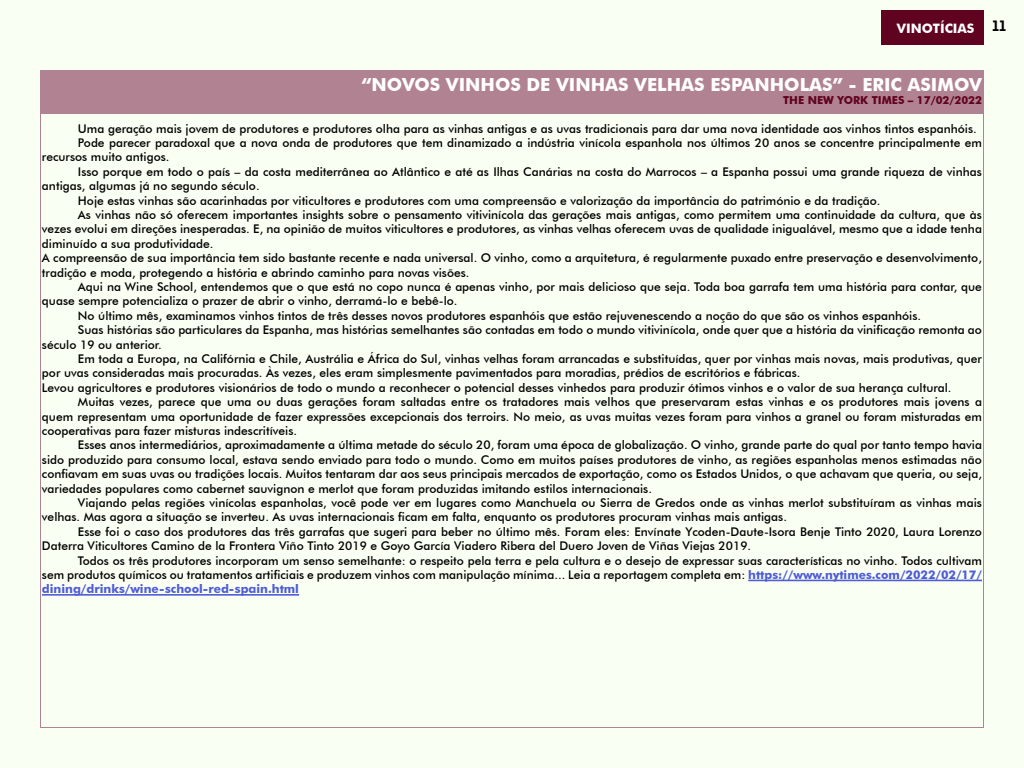
<style>
.page{position:relative;width:1024px;height:768px;background:#f9fff3}
.page>*{position:absolute;margin:0;border:0;box-sizing:border-box;transform-origin:0 0}
.t1{font:700 18px "Futura BT";color:#fff}
.t2{font:700 13px "Futura BT";color:#fff}
.t3{font:500 12px "Futura BT";color:#000}
.t4{font:700 12px "Futura BT";color:#4f5cd6}
.t5{font:700 11px "Futura BT";color:#600320}
.s1{font-weight:700;color:#4f5cd6}
</style>
<div class="page">
<div style="left:882px;top:10px;width:102px;height:34px;background:#600320"></div>
<div style="left:40px;top:70px;width:944px;height:44px;background:#b18392"></div>
<hr style="left:748px;top:580px;width:234px;height:1px;background:#4f5cd6">
<hr style="left:42px;top:594px;width:257px;height:2px;background:#4f5cd6">
<p class="t2" style="left:897px;top:21px;width:111px">VINOTÍCIAS <sup>11</sup></p>
<h1 class="t1" style="left:361px;top:73px;width:622px">“NOVOS VINHOS DE VINHAS VELHAS ESPANHOLAS” - ERIC ASIMOV</h1>
<p class="t5" style="left:783px;top:93px;width:200px">THE NEW YORK TIMES – 17/02/2022</p>
<p class="t3" style="left:78px;top:121px;width:900px">Uma geração mais jovem de produtores e produtores olha para as vinhas antigas e as uvas tradicionais para dar uma nova identidade aos vinhos tintos espanhóis.</p>
<p class="t3" style="left:78px;top:136px;width:906px">Pode parecer paradoxal que a nova onda de produtores que tem dinamizado a indústria vinícola espanhola nos últimos 20 anos se concentre principalmente em</p>
<p class="t3" style="left:42px;top:150px;width:129px">recursos muito antigos.</p>
<p class="t3" style="left:78px;top:164px;width:906px">Isso porque em todo o país – da costa mediterrânea ao Atlântico e até as Ilhas Canárias na costa do Marrocos – a Espanha possui uma grande riqueza de vinhas</p>
<p class="t3" style="left:42px;top:179px;width:219px">antigas, algumas já no segundo século.</p>
<p class="t3" style="left:78px;top:193px;width:804px">Hoje estas vinhas são acarinhadas por viticultores e produtores com uma compreensão e valorização da importância do património e da tradição.</p>
<p class="t3" style="left:78px;top:208px;width:906px">As vinhas não só oferecem importantes insights sobre o pensamento vitivinícola das gerações mais antigas, como permitem uma continuidade da cultura, que às</p>
<p class="t3" style="left:42px;top:222px;width:941px">vezes evolui em direções inesperadas. E, na opinião de muitos viticultores e produtores, as vinhas velhas oferecem uvas de qualidade inigualável, mesmo que a idade tenha</p>
<p class="t3" style="left:42px;top:236px;width:173px">diminuído a sua produtividade.</p>
<p class="t3" style="left:42px;top:251px;width:941px">A compreensão de sua importância tem sido bastante recente e nada universal. O vinho, como a arquitetura, é regularmente puxado entre preservação e desenvolvimento,</p>
<p class="t3" style="left:42px;top:265px;width:429px">tradição e moda, protegendo a história e abrindo caminho para novas visões.</p>
<p class="t3" style="left:78px;top:280px;width:905px">Aqui na Wine School, entendemos que o que está no copo nunca é apenas vinho, por mais delicioso que seja. Toda boa garrafa tem uma história para contar, que</p>
<p class="t3" style="left:42px;top:294px;width:417px">quase sempre potencializa o prazer de abrir o vinho, derramá-lo e bebê-lo.</p>
<p class="t3" style="left:78px;top:308px;width:845px">No último mês, examinamos vinhos tintos de três desses novos produtores espanhóis que estão rejuvenescendo a noção do que são os vinhos espanhóis.</p>
<p class="t3" style="left:78px;top:323px;width:906px">Suas histórias são particulares da Espanha, mas histórias semelhantes são contadas em todo o mundo vitivinícola, onde quer que a história da vinificação remonta ao</p>
<p class="t3" style="left:42px;top:337px;width:121px">século 19 ou anterior.</p>
<p class="t3" style="left:78px;top:352px;width:905px">Em toda a Europa, na Califórnia e Chile, Austrália e África do Sul, vinhas velhas foram arrancadas e substituídas, quer por vinhas mais novas, mais produtivas, quer</p>
<p class="t3" style="left:42px;top:366px;width:760px">por uvas consideradas mais procuradas. Às vezes, eles eram simplesmente pavimentados para moradias, prédios de escritórios e fábricas.</p>
<p class="t3" style="left:42px;top:380px;width:911px">Levou agricultores e produtores visionários de todo o mundo a reconhecer o potencial desses vinhedos para produzir ótimos vinhos e o valor de sua herança cultural.</p>
<p class="t3" style="left:78px;top:395px;width:905px">Muitas vezes, parece que uma ou duas gerações foram saltadas entre os tratadores mais velhos que preservaram estas vinhas e os produtores mais jovens a</p>
<p class="t3" style="left:42px;top:409px;width:941px">quem representam uma oportunidade de fazer expressões excepcionais dos terroirs. No meio, as uvas muitas vezes foram para vinhos a granel ou foram misturadas em</p>
<p class="t3" style="left:42px;top:424px;width:257px">cooperativas para fazer misturas indescritíveis.</p>
<p class="t3" style="left:78px;top:438px;width:905px">Esses anos intermediários, aproximadamente a última metade do século 20, foram uma época de globalização. O vinho, grande parte do qual por tanto tempo havia</p>
<p class="t3" style="left:42px;top:452px;width:941px">sido produzido para consumo local, estava sendo enviado para todo o mundo. Como em muitos países produtores de vinho, as regiões espanholas menos estimadas não</p>
<p class="t3" style="left:42px;top:467px;width:942px">confiavam em suas uvas ou tradições locais. Muitos tentaram dar aos seus principais mercados de exportação, como os Estados Unidos, o que achavam que queria, ou seja,</p>
<p class="t3" style="left:42px;top:481px;width:612px">variedades populares como cabernet sauvignon e merlot que foram produzidas imitando estilos internacionais.</p>
<p class="t3" style="left:78px;top:496px;width:906px">Viajando pelas regiões vinícolas espanholas, você pode ver em lugares como Manchuela ou Sierra de Gredos onde as vinhas merlot substituíram as vinhas mais</p>
<p class="t3" style="left:42px;top:510px;width:746px">velhas. Mas agora a situação se inverteu. As uvas internacionais ficam em falta, enquanto os produtores procuram vinhas mais antigas.</p>
<p class="t3" style="left:78px;top:524px;width:905px">Esse foi o caso dos produtores das três garrafas que sugeri para beber no último mês. Foram eles: Envínate Ycoden-Daute-Isora Benje Tinto 2020, Laura Lorenzo</p>
<p class="t3" style="left:42px;top:539px;width:711px">Daterra Viticultores Camino de la Frontera Viño Tinto 2019 e Goyo García Viadero Ribera del Duero Joven de Viñas Viejas 2019.</p>
<p class="t3" style="left:78px;top:553px;width:905px">Todos os três produtores incorporam um senso semelhante: o respeito pela terra e pela cultura e o desejo de expressar suas características no vinho. Todos cultivam</p>
<p class="t3" style="left:42px;top:568px;width:941px">sem produtos químicos ou tratamentos artificiais e produzem vinhos com manipulação mínima... Leia a reportagem completa em: <span class="s1">https://www.nytimes.com/2022/02/17/</span></p>
<p class="t4" style="left:42px;top:582px;width:259px">dining/drinks/wine-school-red-spain.html</p>
</div>
